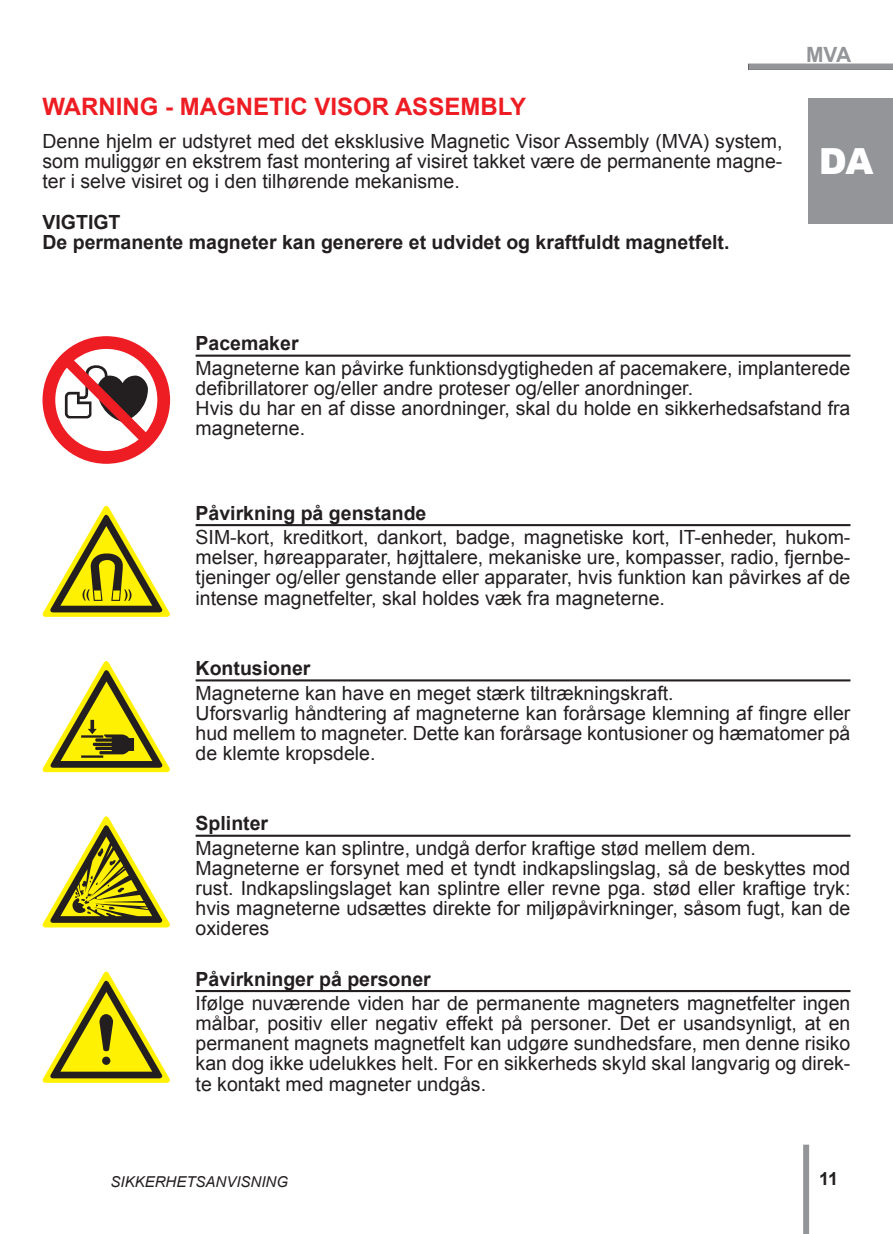
<style>
.page{position:relative;width:893px;height:1234px;background:#fff}
.page>*{position:absolute;margin:0;border:0;box-sizing:border-box;transform-origin:0 0}
.t1{font:900 36px "Arial";color:#fff}
.t2{font:700 24px "Arial";color:#ee1d23}
.t3{font:700 21px "Arial";color:#939598}
.t4{font:19.5px/20.1px "Arial";color:#231f20;text-align:justify}
.t5{font:700 19.5px "Arial";color:#231f20}
.t6{font:700 18px "Arial";color:#231f20}
.t7{font:italic 15px "Arial";color:#231f20}
</style>
<div class="page">
<div style="left:808px;top:98px;width:85px;height:126px;background:#939598"></div>
<div style="left:803px;top:1144px;width:6px;height:89px;background:#939598"></div>
<div style="left:748px;top:64px;width:145px;height:6px;background:#939598"></div>
<svg style="left:43px;top:336px;width:127px;height:127px"></svg>
<svg style="left:43px;top:505px;width:127px;height:112px"></svg>
<svg style="left:43px;top:661px;width:127px;height:111px"></svg>
<svg style="left:43px;top:816px;width:127px;height:111px"></svg>
<svg style="left:43px;top:971px;width:127px;height:111px"></svg>
<hr style="left:196px;top:354px;width:654px;height:2px;background:#231f20">
<hr style="left:196px;top:524px;width:654px;height:2px;background:#231f20">
<hr style="left:196px;top:679px;width:654px;height:2px;background:#231f20">
<hr style="left:196px;top:834px;width:654px;height:2px;background:#231f20">
<hr style="left:196px;top:989px;width:654px;height:2px;background:#231f20">
<p class="t2" style="left:43px;top:91px;width:485px">WARNING - MAGNETIC VISOR ASSEMBLY</p>
<p class="t4" style="left:43px;top:131px;width:741px">Denne hjelm er udstyret med det eksklusive Magnetic Visor Assembly (MVA) system, som muliggør en ekstrem fast montering af visiret takket være de permanente magne&shy;ter i selve visiret og i den tilhørende mekanisme.</p>
<p class="t5" style="left:43px;top:209px;width:80px">VIGTIGT</p>
<p class="t5" style="left:43px;top:229px;width:688px">De permanente magneter kan generere et udvidet og kraftfuldt magnetfelt.</p>
<p class="t3" style="left:806px;top:41px;width:47px">MVA</p>
<p class="t1" style="left:819px;top:135px;width:56px">DA</p>
<p class="t5" style="left:196px;top:330px;width:104px">Pacemaker</p>
<p class="t4" style="left:196px;top:358px;width:656px">Magneterne kan påvirke funktionsdygtigheden af pacemakere, implanterede defibrillatorer og/eller andre proteser og/eller anordninger.</p>
<p class="t4" style="left:196px;top:398px;width:656px">Hvis du har en af disse anordninger, skal du holde en sikkerhedsafstand fra magneterne.</p>
<p class="t5" style="left:196px;top:500px;width:232px">Påvirkning på genstande</p>
<p class="t4" style="left:196px;top:527px;width:656px">SIM-kort, kreditkort, dankort, badge, magnetiske kort, IT-enheder, hukom&shy;melser, høreapparater, højttalere, mekaniske ure, kompasser, radio, fjernbe&shy;tjeninger og/eller genstande eller apparater, hvis funktion kan påvirkes af de intense magnetfelter, skal holdes væk fra magneterne.</p>
<p class="t5" style="left:196px;top:655px;width:116px">Kontusioner</p>
<p class="t4" style="left:196px;top:682px;width:479px">Magneterne kan have en meget stærk tiltrækningskraft.</p>
<p class="t4" style="left:196px;top:702px;width:656px">Uforsvarlig håndtering af magneterne kan forårsage klemning af fingre eller hud mellem to magneter. Dette kan forårsage kontusioner og hæmatomer på de klemte kropsdele.</p>
<p class="t5" style="left:196px;top:810px;width:74px">Splinter</p>
<p class="t4" style="left:196px;top:837px;width:562px">Magneterne kan splintre, undgå derfor kraftige stød mellem dem.</p>
<p class="t4" style="left:196px;top:858px;width:656px">Magneterne er forsynet med et tyndt indkapslingslag, så de beskyttes mod rust. Indkapslingslaget kan splintre eller revne pga. stød eller kraftige tryk: hvis magneterne udsættes direkte for miljøpåvirkninger, såsom fugt, kan de oxideres</p>
<p class="t5" style="left:196px;top:965px;width:237px">Påvirkninger på personer</p>
<p class="t4" style="left:196px;top:993px;width:656px">Ifølge nuværende viden har de permanente magneters magnetfelter ingen målbar, positiv eller negativ effekt på personer. Det er usandsynligt, at en permanent magnets magnetfelt kan udgøre sundhedsfare, men denne risiko kan dog ikke udelukkes helt. For en sikkerheds skyld skal langvarig og direk&shy;te kontakt med magneter undgås.</p>
<p class="t7" style="left:111px;top:1171px;width:179px">SIKKERHETSANVISNING</p>
<p class="t6" style="left:819px;top:1166px;width:21px">11</p>
</div>
